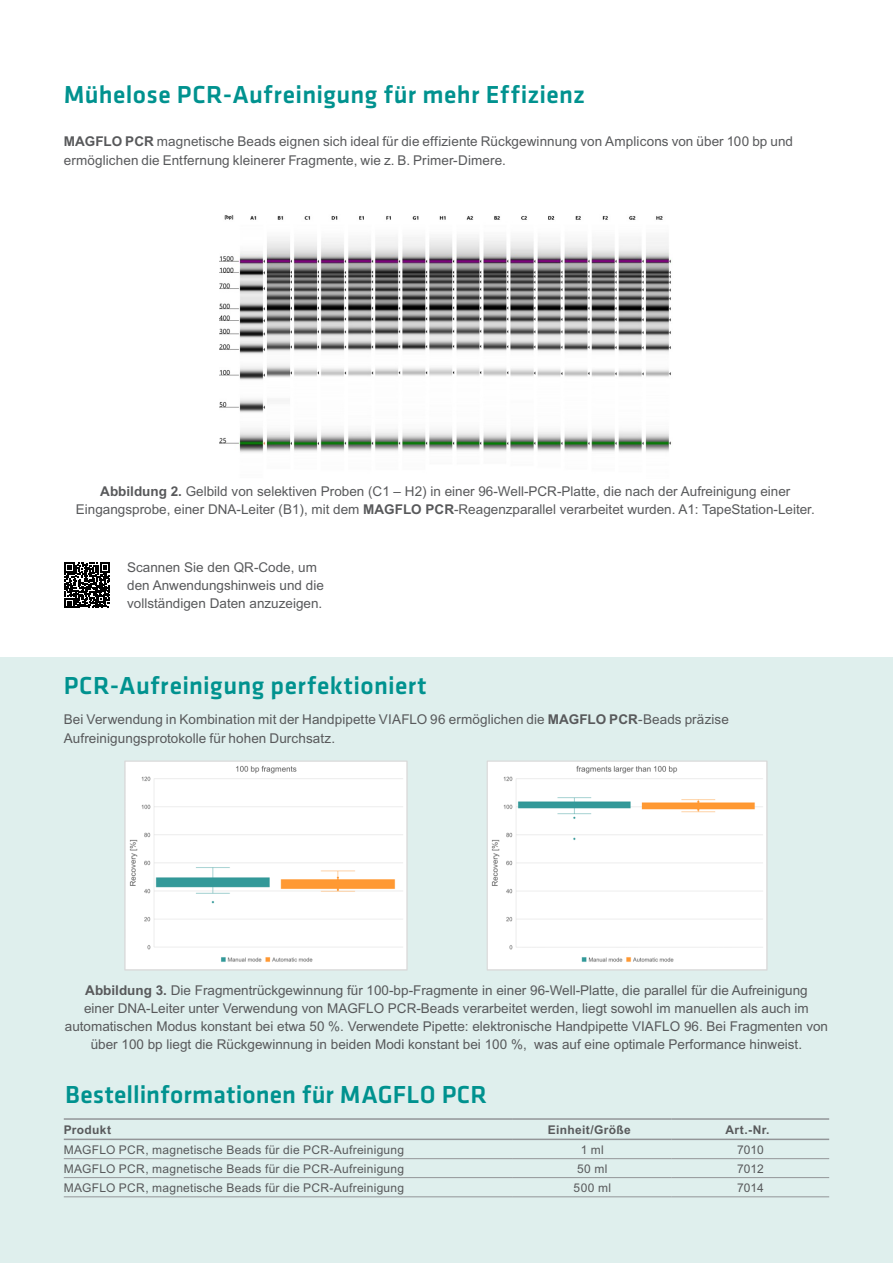
<style>
.page{position:relative;width:893px;height:1263px;background:#fff}
.page>*{position:absolute;margin:0;border:0;box-sizing:border-box;transform-origin:0 0}
.t1{font:500 25.5px "Klavika Basic";letter-spacing:.015em;color:#00928f}
.t2{font:13.5px/18px "Arial";color:#58595b}
.t3{font:12px "Arial";letter-spacing:.02em;color:#58595b}
.t4{font:700 12px "Arial";letter-spacing:.025em;color:#58595b}
.s1{font-weight:700}
</style>
<div class="page">
<div style="left:0;top:657px;width:893px;height:606px;background:#dfefed"></div>
<svg style="left:65px;top:563px;width:45px;height:45px"></svg>
<hr style="left:513px;top:1158px;width:159px;height:1px;background:#939598">
<hr style="left:672px;top:1158px;width:157px;height:1px;background:#939598">
<hr style="left:513px;top:1177px;width:159px;height:1px;background:#939598">
<hr style="left:672px;top:1177px;width:157px;height:1px;background:#939598">
<hr style="left:513px;top:1196px;width:159px;height:1px;background:#939598">
<hr style="left:672px;top:1196px;width:157px;height:1px;background:#939598">
<hr style="left:64px;top:1118px;width:449px;height:2px;background:#939598">
<hr style="left:513px;top:1118px;width:159px;height:2px;background:#939598">
<hr style="left:672px;top:1118px;width:157px;height:2px;background:#939598">
<hr style="left:64px;top:1138px;width:449px;height:2px;background:#939598">
<hr style="left:513px;top:1138px;width:159px;height:2px;background:#939598">
<hr style="left:672px;top:1138px;width:157px;height:2px;background:#939598">
<hr style="left:64px;top:1158px;width:449px;height:1px;background:#939598">
<hr style="left:64px;top:1177px;width:449px;height:1px;background:#939598">
<hr style="left:64px;top:1196px;width:449px;height:1px;background:#939598">
<img style="left:219px;top:215px;width:452px;height:238px">
<img style="left:126px;top:762px;width:280px;height:206px">
<div style="left:124px;top:760px;width:284px;height:210px;border:1px solid #d9d9d9"></div>
<img style="left:489px;top:762px;width:276px;height:206px">
<div style="left:487px;top:760px;width:280px;height:210px;border:1px solid #d9d9d9"></div>
<h1 class="t1" style="left:64px;top:78px;width:523px">Mühelose PCR-Aufreinigung für mehr Effizienz</h1>
<p class="t2" style="left:64px;top:131px;width:731px;line-height:19.2px"><span class="s1">MAGFLO PCR</span> magnetische Beads eignen sich ideal für die effiziente Rückgewinnung von Amplicons von über 100 bp und ermöglichen die Entfernung kleinerer Fragmente, wie z. B. Primer-Dimere.</p>
<p class="t2" style="left:76px;top:482px;width:740px;text-align:center"><span class="s1">Abbildung 2.</span> Gelbild von selektiven Proben (C1 – H2) in einer 96-Well-PCR-Platte, die nach der Aufreinigung einer<br>Eingangsprobe, einer DNA-Leiter (B1), mit dem <span class="s1">MAGFLO PCR</span>-Reagenzparallel verarbeitet wurden. A1: TapeStation-Leiter.</p>
<p class="t2" style="left:127px;top:559px;width:198px">Scannen Sie den QR-Code, um den Anwendungshinweis und die vollständigen Daten anzuzeigen.</p>
<h1 class="t1" style="left:64px;top:668px;width:364px">PCR-Aufreinigung perfektioniert</h1>
<p class="t2" style="left:64px;top:710px;width:667px;line-height:19.2px">Bei Verwendung in Kombination mit der Handpipette VIAFLO 96 ermöglichen die <span class="s1">MAGFLO PCR</span>-Beads präzise<br>Aufreinigungsprotokolle für hohen Durchsatz.</p>
<p class="t2" style="left:65px;top:981px;width:765px;text-align:center"><span class="s1">Abbildung 3.</span> Die Fragmentrückgewinnung für 100-bp-Fragmente in einer 96-Well-Platte, die parallel für die Aufreinigung<br>einer DNA-Leiter unter Verwendung von MAGFLO PCR-Beads verarbeitet werden, liegt sowohl im manuellen als auch im automatischen Modus konstant bei etwa 50 %. Verwendete Pipette: elektronische Handpipette VIAFLO 96. Bei Fragmenten von über 100 bp liegt die Rückgewinnung in beiden Modi konstant bei 100 %, was auf eine optimale Performance hinweist.</p>
<h1 class="t1" style="left:65px;top:1077px;width:423px">Bestellinformationen für MAGFLO PCR</h1>
<p class="t4" style="left:64px;top:1121px;width:49px">Produkt</p>
<p class="t4" style="left:548px;top:1121px;width:84px">Einheit/Größe</p>
<p class="t4" style="left:725px;top:1121px;width:45px">Art.-Nr.</p>
<p class="t3" style="left:64px;top:1141px;width:342px">MAGFLO PCR, magnetische Beads für die PCR-Aufreinigung</p>
<p class="t3" style="left:581px;top:1141px;width:25px">1 ml</p>
<p class="t3" style="left:737px;top:1141px;width:28px">7010</p>
<p class="t3" style="left:64px;top:1160px;width:342px">MAGFLO PCR, magnetische Beads für die PCR-Aufreinigung</p>
<p class="t3" style="left:577px;top:1160px;width:32px">50 ml</p>
<p class="t3" style="left:737px;top:1160px;width:28px">7012</p>
<p class="t3" style="left:64px;top:1179px;width:342px">MAGFLO PCR, magnetische Beads für die PCR-Aufreinigung</p>
<p class="t3" style="left:574px;top:1179px;width:39px">500 ml</p>
<p class="t3" style="left:737px;top:1179px;width:28px">7014</p>
</div>
